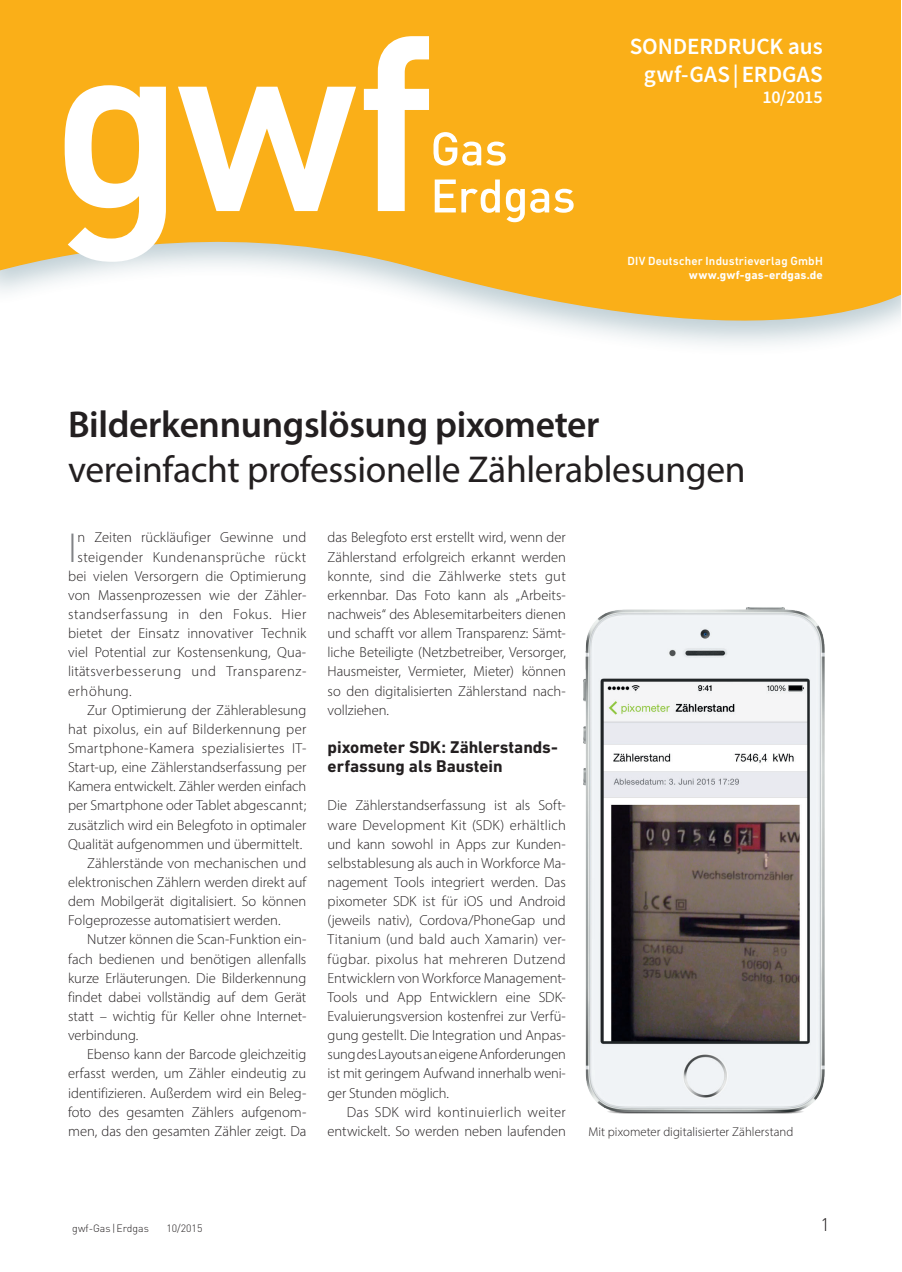
<style>
.page{position:relative;width:902px;height:1272px;background:#fff}
.page>*{position:absolute;margin:0;border:0;box-sizing:border-box;transform-origin:0 0}
.t1{font:300 42.15px "Myriad Pro";color:#808285}
.t2{font:37.5px "Myriad Pro";letter-spacing:-.01em;color:#231f20}
.t3{font:600 37.5px "Myriad Pro";letter-spacing:-.01em;color:#231f20}
.t4{font:600 23.25px/27.9px "Source Sans Pro";letter-spacing:-.005em;color:#fff;text-align:right}
.t5{font:600 18px "Source Sans Pro";letter-spacing:-.015em;color:#fff}
.t6{font:300 18px "DIN";color:#231f20}
.t7{font:700 17.25px/19.2px "DIN Next W1 G";color:#231f20}
.t8{font:300 14.55px/19.2px "Myriad Pro";color:#231f20;text-align:justify}
.t9{font:300 14.55px "Myriad Pro";letter-spacing:.035em;color:#231f20}
.t10{font:300 14.55px "Myriad Pro";letter-spacing:.02em;color:#231f20}
.t11{font:300 14.55px "Myriad Pro";letter-spacing:.03em;color:#231f20}
.t12{font:300 14.55px "Myriad Pro";letter-spacing:.025em;color:#231f20}
.t13{font:300 12.75px "Myriad Pro";letter-spacing:.005em;color:#231f20}
.t14{font:500 12px "DIN Next W1 G";letter-spacing:.015em;color:#fff}
.t15{font:700 12px "DIN Next W1 G";letter-spacing:.01em;color:#fff}
.t16{font:300 10.5px "DIN";color:#231f20}
</style>
<div class="page">
<svg style="left:0;top:1px;width:900px;height:344px;fill:#faaf18"></svg>
<svg style="left:63px;top:35px;width:367px;height:228px"></svg>
<svg style="left:434px;top:179px;width:139px;height:43px"></svg>
<svg style="left:433px;top:132px;width:72px;height:34px"></svg>
<img style="left:583px;top:607px;width:242px;height:507px">
<h3 class="t4" style="left:629px;top:33px;width:195px">SONDERDRUCK aus gwf-GAS|ERDGAS</h3>
<p class="t5" style="left:762px;top:86px;width:62px">10/2015</p>
<p class="t14" style="left:627px;top:254px;width:197px">DIV Deutscher Industrieverlag GmbH</p>
<p class="t15" style="left:688px;top:268px;width:135px">www.gwf-gas-erdgas.de</p>
<h2 class="t3" style="left:68px;top:400px;width:533px">Bilderkennungslösung pixometer</h2>
<h2 class="t2" style="left:68px;top:446px;width:679px">vereinfacht professionelle Zählerablesungen</h2>
<h1 class="t1" style="left:68px;top:522px;width:10px">I</h1>
<p class="t8" style="left:77px;top:528px;width:230px">n Zeiten rückläufiger Gewinne und</p>
<p class="t11" style="left:77px;top:548px;width:230px">steigender Kundenansprüche rückt</p>
<p class="t8" style="left:68px;top:566px;width:240px">bei vielen Versorgern die Optimierung</p>
<p class="t8" style="left:68px;top:585px;width:240px">von Massenprozessen wie der Zähler-</p>
<p class="t12" style="left:68px;top:605px;width:240px">standserfassung in den Fokus. Hier</p>
<p class="t8" style="left:68px;top:623px;width:240px">bietet der Einsatz innovativer Technik</p>
<p class="t8" style="left:68px;top:642px;width:240px">viel Potential zur Kostensenkung, Qua-</p>
<p class="t9" style="left:68px;top:662px;width:240px">litätsverbesserung und Transparenz-</p>
<p class="t9" style="left:68px;top:682px;width:65px">erhöhung.</p>
<p class="t8" style="left:87px;top:700px;width:220px">Zur Optimierung der Zählerablesung</p>
<p class="t8" style="left:68px;top:719px;width:240px">hat pixolus, ein auf Bilderkennung per</p>
<p class="t10" style="left:68px;top:739px;width:240px">Smartphone-Kamera spezialisiertes IT-</p>
<p class="t8" style="left:68px;top:757px;width:240px">Start-up, eine Zählerstandserfassung per</p>
<p class="t8" style="left:68px;top:776px;width:240px">Kamera entwickelt. Zähler werden einfach</p>
<p class="t8" style="left:68px;top:795px;width:240px">per Smartphone oder Tablet abgescannt;</p>
<p class="t8" style="left:68px;top:815px;width:240px">zusätzlich wird ein Belegfoto in optimaler</p>
<p class="t8" style="left:68px;top:834px;width:236px">Qualität aufgenommen und übermittelt.</p>
<p class="t8" style="left:87px;top:853px;width:220px">Zählerstände von mechanischen und</p>
<p class="t8" style="left:68px;top:872px;width:240px">elektronischen Zählern werden direkt auf</p>
<p class="t8" style="left:68px;top:891px;width:240px">dem Mobilgerät digitalisiert. So können</p>
<p class="t8" style="left:68px;top:910px;width:214px">Folgeprozesse automatisiert werden.</p>
<p class="t8" style="left:87px;top:929px;width:220px">Nutzer können die Scan-Funktion ein-</p>
<p class="t8" style="left:68px;top:948px;width:240px">fach bedienen und benötigen allenfalls</p>
<p class="t8" style="left:68px;top:968px;width:240px">kurze Erläuterungen. Die Bilderkennung</p>
<p class="t8" style="left:68px;top:987px;width:240px">findet dabei vollständig auf dem Gerät</p>
<p class="t8" style="left:68px;top:1006px;width:240px">statt – wichtig für Keller ohne Internet-</p>
<p class="t8" style="left:68px;top:1025px;width:72px">verbindung.</p>
<p class="t8" style="left:87px;top:1044px;width:220px">Ebenso kann der Barcode gleichzeitig</p>
<p class="t8" style="left:68px;top:1063px;width:240px">erfasst werden, um Zähler eindeutig zu</p>
<p class="t8" style="left:68px;top:1082px;width:240px">identifizieren. Außerdem wird ein Beleg-</p>
<p class="t8" style="left:68px;top:1102px;width:240px">foto des gesamten Zählers aufgenom-</p>
<p class="t8" style="left:68px;top:1121px;width:240px">men, das den gesamten Zähler zeigt. Da</p>
<p class="t8" style="left:327px;top:528px;width:240px">das Belegfoto erst erstellt wird, wenn der Zählerstand erfolgreich erkannt werden konnte, sind die Zählwerke stets gut erkennbar. Das Foto kann als „Arbeits&shy;nachweis“ des Ablesemitarbeiters dienen und schafft vor allem Transparenz: Sämt&shy;liche Beteiligte (Netzbetreiber, Versorger, Hausmeister, Vermieter, Mieter) können so den digitalisierten Zählerstand nach&shy;vollziehen.</p>
<p class="t7" style="left:327px;top:737px;width:232px">pixometer SDK: Zählerstands&shy;erfassung als Baustein</p>
<p class="t8" style="left:327px;top:795px;width:240px">Die Zählerstandserfassung ist als Soft&shy;ware Development Kit (SDK) erhältlich und kann sowohl in Apps zur Kunden&shy;selbstablesung als auch in Workforce Ma&shy;nagement Tools integriert werden. Das pixometer SDK ist für iOS und Android (jeweils nativ), Cordova/PhoneGap und Titanium (und bald auch Xamarin) ver&shy;fügbar. pixolus hat mehreren Dutzend Entwicklern von Workforce Management-Tools und App Entwicklern eine SDK-Evaluierungsversion kostenfrei zur Verfü&shy;gung gestellt. Die Integration und Anpas&shy;sung des Layouts an eigene Anforderungen ist mit geringem Aufwand innerhalb weni&shy;ger Stunden möglich.</p>
<p class="t8" style="left:327px;top:1102px;width:240px;text-align:right">Das SDK wird kontinuierlich weiter entwickelt. So werden neben laufenden</p>
<p class="t13" style="left:588px;top:1123px;width:206px">Mit pixometer digitalisierter Zählerstand</p>
<p class="t16" style="left:72px;top:1221px;width:78px">gwf-Gas | Erdgas</p>
<p class="t16" style="left:166px;top:1221px;width:37px">10/2015</p>
<p class="t6" style="left:820px;top:1213px;width:11px">1</p>
</div>
